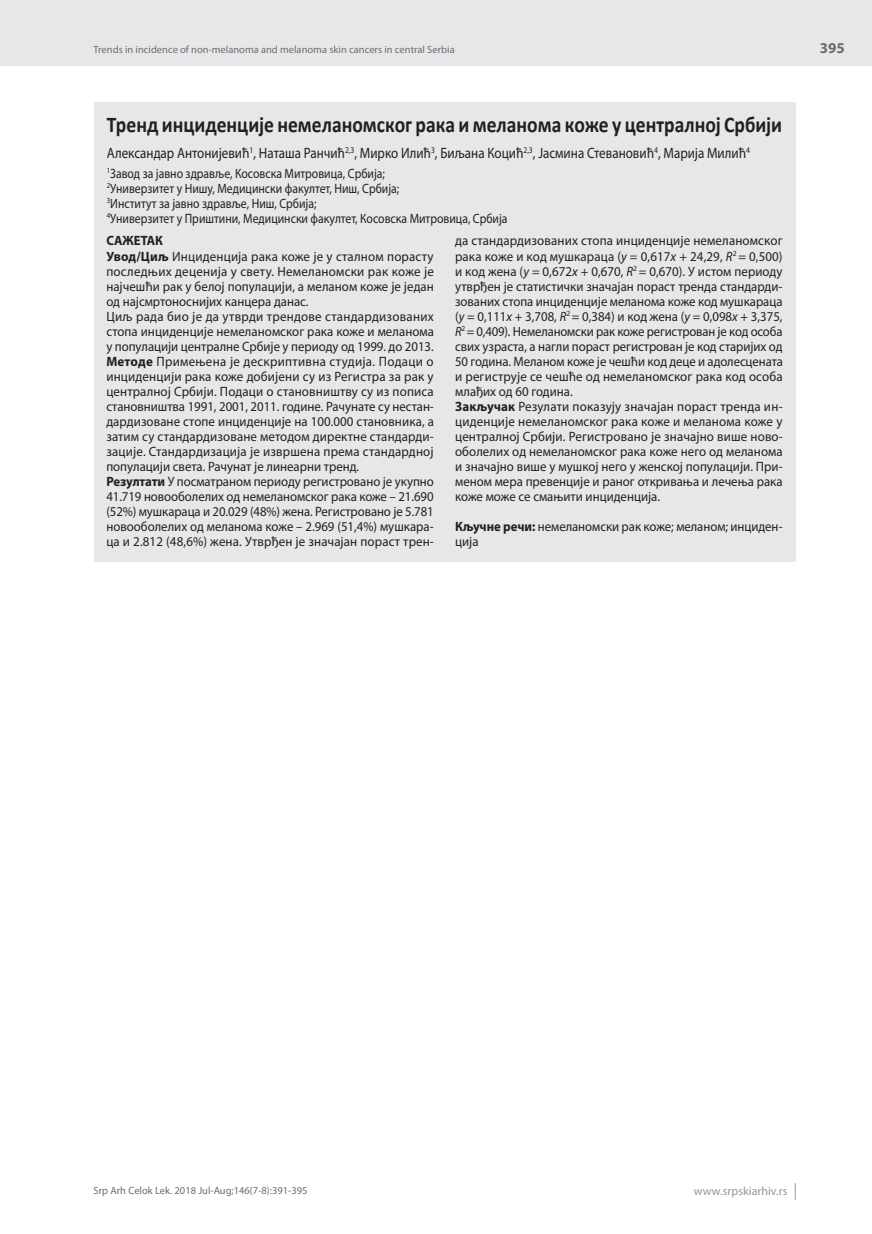
<style>
.page{position:relative;width:872px;height:1234px;background:#fff}
.page>*{position:absolute;margin:0;border:0;box-sizing:border-box;transform-origin:0 0}
.t1{font:700 22.5px "Calibri";color:#231f20;scale:.87 1}
.t2{font:15px "Myriad Pro";color:#231f20;scale:.87 1}
.t3{font:700 15px "Myriad Pro";color:#6c6d70}
.t4{font:13.5px/15px "Myriad Pro";color:#231f20;scale:.96 1}
.t5{font:13.5px/15px "Myriad Pro";color:#231f20;scale:.87 1}
.t6{font:13.5px/15px "Myriad Pro";color:#231f20;scale:.95 1}
.t7{font:12px "Myriad Pro";color:#939598}
.t8{font:10.5px "Myriad Pro";color:#6c6d70}
.s1{font-weight:700}
.s2{font-style:italic}
</style>
<div class="page">
<div style="left:0;top:0;width:872px;height:66px;background:#e6e7e9"></div>
<svg style="left:795px;top:1183px;width:1px;height:16px"></svg>
<div style="left:94px;top:102px;width:701px;height:459px;background:#e6e7e9"></div>
<p class="t8" style="left:94px;top:43px;width:363px">Trends in incidence of non-melanoma and melanoma skin cancers in central Serbia</p>
<h1 class="t1" style="left:107px;top:110px;width:778px">Тренд инциденције немеланомског рака и меланома коже у централној Србији</h1>
<p class="t2" style="left:107px;top:144px;width:741px">Александар Антонијевић<sup>1</sup>, Наташа Ранчић<sup>2,3</sup>, Мирко Илић<sup>3</sup>, Биљана Коцић<sup>2,3</sup>, Јасмина Стевановић<sup>4</sup>, Марија Милић<sup>4</sup></p>
<p class="t5" style="left:107px;top:165px;width:462px"><sup>1</sup>Завод за јавно здравље, Косовска Митровица, Србија;<br><sup>2</sup>Универзитет у Нишу, Медицински факултет, Ниш, Србија;<br><sup>3</sup>Институт за јавно здравље, Ниш, Србија;<br><sup>4</sup>Универзитет у Приштини, Медицински факултет, Косовска Митровица, Србија</p>
<p class="t4" style="left:106px;top:233px;width:343px"><span class="s1">САЖЕТАК<br>Увод/Циљ</span> Инциденција рака коже је у сталном порасту последњих деценија у свету. Немеланомски рак коже је најчешћи рак у белој популацији, а меланом коже је један од најсмртоноснијих канцера данас.<br>Циљ рада био је да утврди трендове стандардизованих стопа инциденције немеланомског рака коже и меланома у популацији централне Србије у периоду од 1999. дo 2013.<br><span class="s1">Mетоде</span> Примењена је дескриптивна студија. Подаци о инциденцији рака коже добијени су из Регистра за рак у централној Србији. Подаци о становништву су из пописа становништва 1991, 2001, 2011. године. Рачунате су нестан&shy;дардизоване стопе инциденције на 100.000 становника, а затим су стандардизоване методом директне стандарди&shy;зације. Стандардизација је извршена према стандардној популацији света. Рачунат је линеарни тренд.<br><span class="s1">Резултати</span> У посматраном периоду регистровано је укупно 41.719 новооболелих од немеланомског рака коже – 21.690 (52%) мушкараца и 20.029 (48%) жена. Регистровано је 5.781 новооболелих од меланома коже – 2.969 (51,4%) мушкара&shy;ца и 2.812 (48,6%) жена. Утврђен је значајан пораст трен-</p>
<p class="t4" style="left:455px;top:233px;width:343px">да стандардизованих стопа инциденције немеланомског рака коже и код мушкараца (<span class="s2">y</span> = 0,617<span class="s2">x</span> + 24,29, <span class="s2">R</span><sup>2</sup> = 0,500) и код жена (<span class="s2">y</span> = 0,672<span class="s2">x</span> + 0,670, <span class="s2">R</span><sup>2</sup> = 0,670). У истом периоду утврђен је статистички значајан пораст тренда стандарди&shy;зованих стопа инциденције меланома коже код мушкараца (<span class="s2">y</span> = 0,111<span class="s2">x</span> + 3,708, <span class="s2">R</span><sup>2</sup> = 0,384) и код жена (<span class="s2">y</span> = 0,098<span class="s2">x</span> + 3,375, <span class="s2">R</span><sup>2</sup> = 0,409). Немеланомски рак коже регистрован је код особа свих узраста, а нагли пораст регистрован је код старијих од 50 година. Меланом коже је чешћи код деце и адолесцената и региструје се чешће од немеланомског рака код особа млађих од 60 година.<br><span class="s1">Закључак</span> Резулати показују значајан пораст тренда ин&shy;циденције немеланомског рака коже и меланома коже у централној Србији. Регистровано је значајно више ново&shy;оболелих од немеланомског рака коже него од меланома и значајно више у мушкој него у женској популацији. При&shy;меном мера превенције и раног откривања и лечења рака коже може се смањити инциденција.</p>
<p class="t6" style="left:455px;top:518px;width:346px"><span class="s1">Кључне речи:</span> немеланомски рак коже; меланом; инциден&shy;ција</p>
<p class="t3" style="left:820px;top:38px;width:26px">395</p>
<p class="t8" style="left:94px;top:1184px;width:216px">Srp Arh Celok Lek. 2018 Jul-Aug;146(7-8):391-395</p>
<p class="t7" style="left:694px;top:1183px;width:95px">www.srpskiarhiv.rs</p>
</div>
